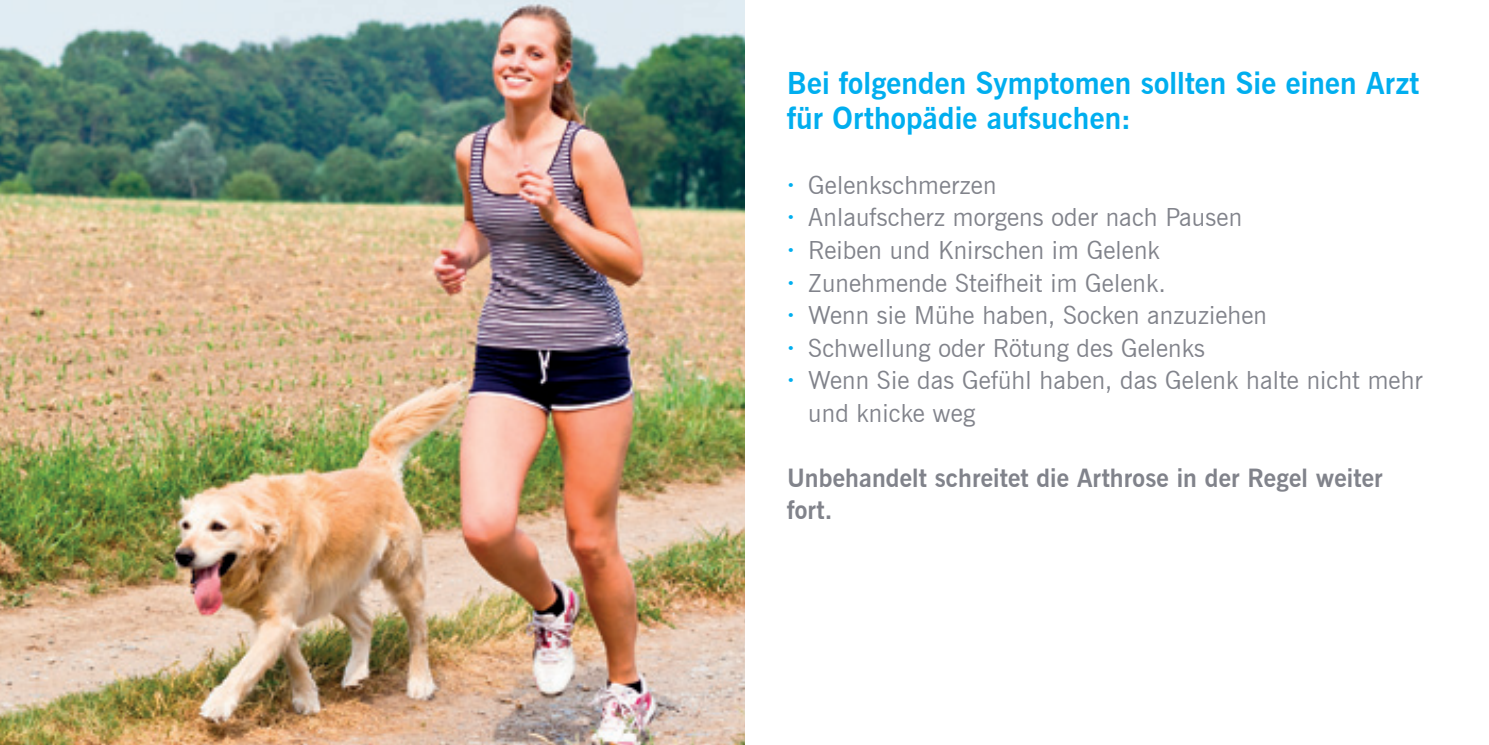
<style>
.page{position:relative;width:1489px;height:745px;background:#fff}
.page>*{position:absolute;margin:0;border:0;box-sizing:border-box;transform-origin:0 0}
.t1{font:700 30px/35px "News Gothic BT";letter-spacing:.005em;color:#00aeef}
.t2{font:25px "News Gothic BT";letter-spacing:.005em;color:#81838b}
.t3{font:700 25px/32.5px "News Gothic BT";letter-spacing:.005em;color:#81838b}
.s1{font-weight:700;color:#00aeef}
</style>
<div class="page">
<img style="left:0;top:0;width:744px;height:744px">
<p class="t1" style="left:787px;top:65px;width:633px">Bei folgenden Symptomen sollten Sie einen Arzt für Orthopädie aufsuchen:</p>
<p class="t2" style="left:787px;top:170px;width:211px"><span class="s1">·</span> Gelenkschmerzen</p>
<p class="t2" style="left:787px;top:202px;width:456px"><span class="s1">·</span> Anlaufscherz morgens oder nach Pausen</p>
<p class="t2" style="left:787px;top:235px;width:374px"><span class="s1">·</span> Reiben und Knirschen im Gelenk</p>
<p class="t2" style="left:787px;top:267px;width:380px"><span class="s1">·</span> Zunehmende Steifheit im Gelenk.</p>
<p class="t2" style="left:787px;top:300px;width:481px"><span class="s1">·</span> Wenn sie Mühe haben, Socken anzuziehen</p>
<p class="t2" style="left:787px;top:332px;width:419px"><span class="s1">·</span> Schwellung oder Rötung des Gelenks</p>
<p class="t2" style="left:787px;top:365px;width:637px"><span class="s1">·</span> Wenn Sie das Gefühl haben, das Gelenk halte nicht mehr</p>
<p class="t2" style="left:808px;top:397px;width:168px">und knicke weg</p>
<p class="t3" style="left:787px;top:461px;width:597px">Unbehandelt schreitet die Arthrose in der Regel weiter fort.</p>
</div>
